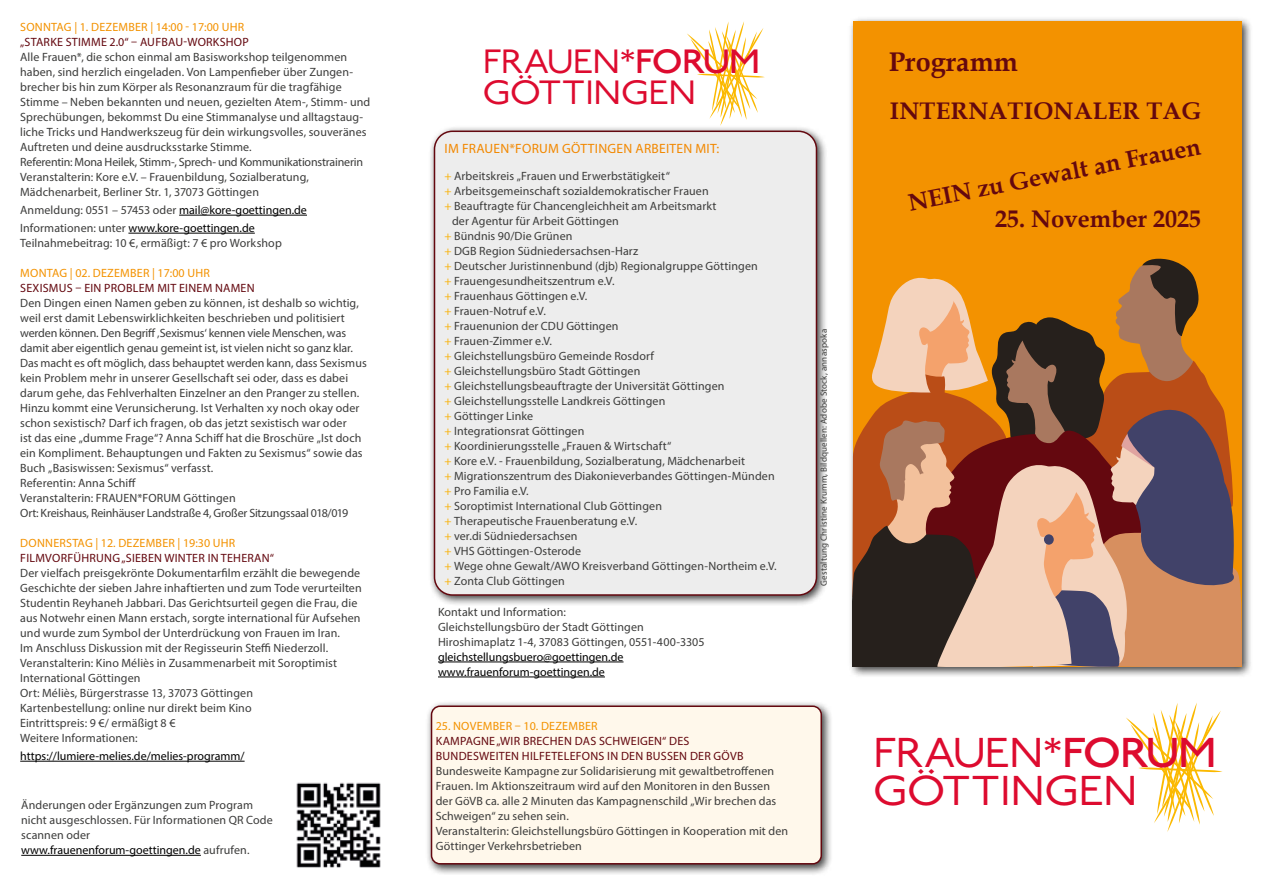
<style>
.page{position:relative;width:1263px;height:893px;background:#fff}
.page>*{position:absolute;margin:0;border:0;box-sizing:border-box;transform-origin:0 0}
.t1{font:41.55px/38.1px "P22 Underground Bk P";letter-spacing:-.025em;color:#dd0b2f;scale:1.1 1}
.t2{font:33.6px/30.8px "P22 Underground Bk P";letter-spacing:-.025em;color:#dd0b2f;scale:1.1 1}
.t3{font:700 27px "Book Antiqua";color:#64080f}
.t4{font:700 24px "Book Antiqua";letter-spacing:.01em;color:#64080f}
.t5{font:13.5px "Myriad Pro";letter-spacing:.02em;color:#f28800}
.t6{font:12px/15px "Myriad Pro";letter-spacing:.005em;color:#3c3c3b}
.t7{font:12px/15px "Myriad Pro";color:#000}
.t8{font:12px/15px "Myriad Pro";letter-spacing:.02em;color:#64080f}
.t9{font:12px "Myriad Pro";letter-spacing:.02em;color:#f39200}
.t10{font:9px "Myriad Pro";letter-spacing:.015em;color:#3c3c3b}
.s1{color:#3c3c3b}
.s2{color:#000}
.s3{font-family:"P22 Underground P Cp"}
.s4{color:#f9b000}
</style>
<div class="page">
<div style="left:848px;top:16px;width:405px;height:662px;background:#000;opacity:.75"></div>
<div style="left:853px;top:21px;width:389px;height:646px;background:#f39200"></div>
<div style="left:425px;top:700px;width:408px;height:176px;background:#000;opacity:.75"></div>
<div style="left:431px;top:706px;width:390px;height:158px;background:#fff8eb;border-radius:9px"></div>
<div style="left:431px;top:705px;width:391px;height:159px;border:2px solid #64080f;border-radius:9px"></div>
<div style="left:428px;top:125px;width:400px;height:482px;background:#000;opacity:.75"></div>
<div style="left:434px;top:131px;width:382px;height:464px;background:#ededed;border-radius:18px"></div>
<div style="left:434px;top:131px;width:383px;height:465px;border:2px solid #64080f;border-radius:18px"></div>
<hr style="left:438px;top:662px;width:185px;height:1px;background:#000">
<hr style="left:438px;top:677px;width:167px;height:1px;background:#000">
<img style="left:296px;top:782px;width:85px;height:86px">
<hr style="left:179px;top:215px;width:128px;height:1px;background:#000">
<hr style="left:128px;top:233px;width:127px;height:1px;background:#000">
<hr style="left:20px;top:761px;width:225px;height:1px;background:#000">
<svg style="left:853px;top:259px;width:389px;height:407px"></svg>
<div style="left:1044px;top:534px;width:10px;height:11px;background:#414269;border-radius:50%"></div>
<div style="left:1162px;top:289px;width:9px;height:10px;background:#26201c;border-radius:50%"></div>
<hr style="left:21px;top:855px;width:180px;height:1px;background:#000">
<svg style="left:1126px;top:703px;width:96px;height:129px"></svg>
<svg style="left:687px;top:21px;width:78px;height:105px"></svg>
<p class="t9" style="left:20px;top:19px;width:225px">SONNTAG | 1. DEZEMBER | 14:00 - 17:00 UHR</p>
<p class="t8" style="left:20px;top:34px;width:230px">„STARKE STIMME 2.0“ – AUFBAU-WORKSHOP</p>
<p class="t6" style="left:20px;top:49px;width:352px">Alle Frauen*, die schon einmal am Basisworkshop teilgenommen haben, sind herzlich eingeladen. Von Lampenfieber über Zungen&shy;brecher bis hin zum Körper als Resonanzraum für die tragfähige Stimme – Neben bekannten und neuen, gezielten Atem-, Stimm- und Sprechübungen, bekommst Du eine Stimmanalyse und alltagstaug&shy;liche Tricks und Handwerkszeug für dein wirkungsvolles, souveränes Auftreten und deine ausdrucksstarke Stimme.<br>Referentin: Mona Heilek, Stimm-, Sprech- und Kommunikationstrainerin Veranstalterin: Kore e.V. – Frauenbildung, Sozialberatung, Mädchenarbeit, Berliner Str. 1, 37073 Göttingen</p>
<p class="t7" style="left:20px;top:201px;width:288px;line-height:18px"><span class="s1">Anmeldung: 0551 – 57453 oder</span> mail@kore-goettingen.de<br><span class="s1">Informationen: unter</span> www.kore-goettingen.de</p>
<p class="t6" style="left:20px;top:235px;width:263px">Teilnahmebeitrag: 10 €, ermäßigt: 7 € pro Workshop</p>
<p class="t9" style="left:20px;top:265px;width:191px">MONTAG | 02. DEZEMBER | 17:00 UHR</p>
<p class="t8" style="left:20px;top:280px;width:236px">SEXISMUS – EIN PROBLEM MIT EINEM NAMEN</p>
<p class="t6" style="left:20px;top:295px;width:348px">Den Dingen einen Namen geben zu können, ist deshalb so wichtig, weil erst damit Lebenswirklichkeiten beschrieben und politisiert werden können. Den Begriff ‚Sexismus‘ kennen viele Menschen, was damit aber eigentlich genau gemeint ist, ist vielen nicht so ganz klar.<br>Das macht es oft möglich, dass behauptet werden kann, dass Sexismus kein Problem mehr in unserer Gesellschaft sei oder, dass es dabei darum gehe, das Fehlverhalten Einzelner an den Pranger zu stellen.<br>Hinzu kommt eine Verunsicherung. Ist Verhalten xy noch okay oder schon sexistisch? Darf ich fragen, ob das jetzt sexistisch war oder<br>ist das eine „dumme Frage“? Anna Schiff hat die Broschüre „Ist doch ein Kompliment. Behauptungen und Fakten zu Sexismus“ sowie das Buch „Basiswissen: Sexismus“ verfasst.<br>Referentin: Anna Schiff<br>Veranstalterin: FRAUEN*FORUM Göttingen<br>Ort: Kreishaus, Reinhäuser Landstraße 4, Großer Sitzungssaal 018/019</p>
<p class="t9" style="left:20px;top:535px;width:217px">DONNERSTAG | 12. DEZEMBER | 19:30 UHR</p>
<p class="t8" style="left:20px;top:550px;width:255px">FILMVORFÜHRUNG „SIEBEN WINTER IN TEHERAN“</p>
<p class="t6" style="left:20px;top:565px;width:343px">Der vielfach preisgekrönte Dokumentarfilm erzählt die bewegende Geschichte der sieben Jahre inhaftierten und zum Tode verurteilten Studentin Reyhaneh Jabbari. Das Gerichtsurteil gegen die Frau, die aus Notwehr einen Mann erstach, sorgte international für Aufsehen und wurde zum Symbol der Unterdrückung von Frauen im Iran.<br>Im Anschluss Diskussion mit der Regisseurin Steffi Niederzoll.<br>Veranstalterin: Kino Méliès in Zusammenarbeit mit Soroptimist International Göttingen<br>Ort: Méliès, Bürgerstrasse 13, 37073 Göttingen<br>Kartenbestellung: online nur direkt beim Kino<br>Eintrittspreis: 9 €/ ermäßigt 8 €<br>Weitere Informationen:</p>
<p class="t7" style="left:20px;top:748px;width:226px">https://lumiere-melies.de/melies-programm/</p>
<p class="t6" style="left:21px;top:797px;width:253px">Änderungen oder Ergänzungen zum Program nicht ausgeschlossen. Für Informationen QR Code scannen oder<br><span class="s2">www.frauenenforum-goettingen.de</span> aufrufen.</p>
<h2 class="t2" style="left:482px;top:48px;width:254px">FRAUEN*<span class="s3">FORUM<br></span>GÖTTINGEN</h2>
<p class="t5" style="left:444px;top:140px;width:276px">IM FRAUEN*FORUM GÖTTINGEN ARBEITEN MIT:</p>
<p class="t6" style="left:444px;top:169px;width:227px"><span class="s4">+</span> Arbeitskreis „Frauen und Erwerbstätigkeit“</p>
<p class="t6" style="left:444px;top:184px;width:266px"><span class="s4">+</span> Arbeitsgemeinschaft sozialdemokratischer Frauen</p>
<p class="t6" style="left:444px;top:199px;width:274px"><span class="s4">+</span> Beauftragte für Chancengleichheit am Arbeitsmarkt</p>
<p class="t6" style="left:452px;top:214px;width:168px">der Agentur für Arbeit Göttingen</p>
<p class="t6" style="left:444px;top:229px;width:130px"><span class="s4">+</span> Bündnis 90/Die Grünen</p>
<p class="t6" style="left:444px;top:244px;width:195px"><span class="s4">+</span> DGB Region Südniedersachsen-Harz</p>
<p class="t6" style="left:444px;top:259px;width:315px"><span class="s4">+</span> Deutscher Juristinnenbund (djb) Regionalgruppe Göttingen</p>
<p class="t6" style="left:444px;top:274px;width:172px"><span class="s4">+</span> Frauengesundheitszentrum e.V.</p>
<p class="t6" style="left:444px;top:289px;width:144px"><span class="s4">+</span> Frauenhaus Göttingen e.V.</p>
<p class="t6" style="left:444px;top:304px;width:103px"><span class="s4">+</span> Frauen-Notruf e.V.</p>
<p class="t6" style="left:444px;top:319px;width:176px"><span class="s4">+</span> Frauenunion der CDU Göttingen</p>
<p class="t6" style="left:444px;top:334px;width:109px"><span class="s4">+</span> Frauen-Zimmer e.V.</p>
<p class="t6" style="left:444px;top:349px;width:211px"><span class="s4">+</span> Gleichstellungsbüro Gemeinde Rosdorf</p>
<p class="t6" style="left:444px;top:364px;width:197px"><span class="s4">+</span> Gleichstellungsbüro Stadt Göttingen</p>
<p class="t6" style="left:444px;top:379px;width:282px"><span class="s4">+</span> Gleichstellungsbeauftragte der Universität Göttingen</p>
<p class="t6" style="left:444px;top:394px;width:222px"><span class="s4">+</span> Gleichstellungsstelle Landkreis Göttingen</p>
<p class="t6" style="left:444px;top:409px;width:90px"><span class="s4">+</span> Göttinger Linke</p>
<p class="t6" style="left:444px;top:424px;width:142px"><span class="s4">+</span> Integrationsrat Göttingen</p>
<p class="t6" style="left:444px;top:439px;width:229px"><span class="s4">+</span> Koordinierungsstelle „Frauen &amp; Wirtschaft“</p>
<p class="t6" style="left:444px;top:454px;width:302px"><span class="s4">+</span> Kore e.V. - Frauenbildung, Sozialberatung, Mädchenarbeit</p>
<p class="t6" style="left:444px;top:469px;width:332px"><span class="s4">+</span> Migrationszentrum des Diakonieverbandes Göttingen-Münden</p>
<p class="t6" style="left:444px;top:484px;width:86px"><span class="s4">+</span> Pro Familia e.V.</p>
<p class="t6" style="left:444px;top:499px;width:219px"><span class="s4">+</span> Soroptimist International Club Göttingen</p>
<p class="t6" style="left:444px;top:514px;width:194px"><span class="s4">+</span> Therapeutische Frauenberatung e.V.</p>
<p class="t6" style="left:444px;top:529px;width:135px"><span class="s4">+</span> ver.di Südniedersachsen</p>
<p class="t6" style="left:444px;top:544px;width:138px"><span class="s4">+</span> VHS Göttingen-Osterode</p>
<p class="t6" style="left:444px;top:559px;width:334px"><span class="s4">+</span> Wege ohne Gewalt/AWO Kreisverband Göttingen-Northeim e.V.</p>
<p class="t6" style="left:444px;top:574px;width:122px"><span class="s4">+</span> Zonta Club Göttingen</p>
<p class="t6" style="left:438px;top:604px;width:268px">Kontakt und Information:<br>Gleichstellungsbüro der Stadt Göttingen<br>Hiroshimaplatz 1-4, 37083 Göttingen, 0551-400-3305</p>
<p class="t7" style="left:438px;top:649px;width:187px">gleichstellungsbuero@goettingen.de www.frauenforum-goettingen.de</p>
<p class="t9" style="left:436px;top:718px;width:163px">25. NOVEMBER – 10. DEZEMBER</p>
<p class="t8" style="left:436px;top:733px;width:309px">KAMPAGNE „WIR BRECHEN DAS SCHWEIGEN“ DES<br>BUNDESWEITEN HILFETELEFONS IN DEN BUSSEN DER GÖVB</p>
<p class="t6" style="left:436px;top:763px;width:354px">Bundesweite Kampagne zur Solidarisierung mit gewaltbetroffenen Frauen. Im Aktionszeitraum wird auf den Monitoren in den Bussen der GöVB ca. alle 2 Minuten das Kampagnenschild „Wir brechen das Schweigen“ zu sehen sein.<br>Veranstalterin: Gleichstellungsbüro Göttingen in Kooperation mit den Göttinger Verkehrsbetrieben</p>
<p class="t10" style="left:818px;top:586px;width:258px;rotate:-90deg">Gestaltung Christine Krumm, Bildquellen: Adobe Stock, annaspoka</p>
<h3 class="t3" style="left:889px;top:43px;width:131px">Programm</h3>
<h3 class="t4" style="left:890px;top:95px;width:313px">INTERNATIONALER TAG</h3>
<h3 class="t4" style="left:905px;top:187px;width:299px;rotate:-11deg">NEIN zu Gewalt an Frauen</h3>
<h3 class="t4" style="left:995px;top:202px;width:208px">25. November 2025</h3>
<h1 class="t1" style="left:873px;top:735px;width:315px">FRAUEN*<span class="s3">FORUM<br></span>GÖTTINGEN</h1>
</div>
